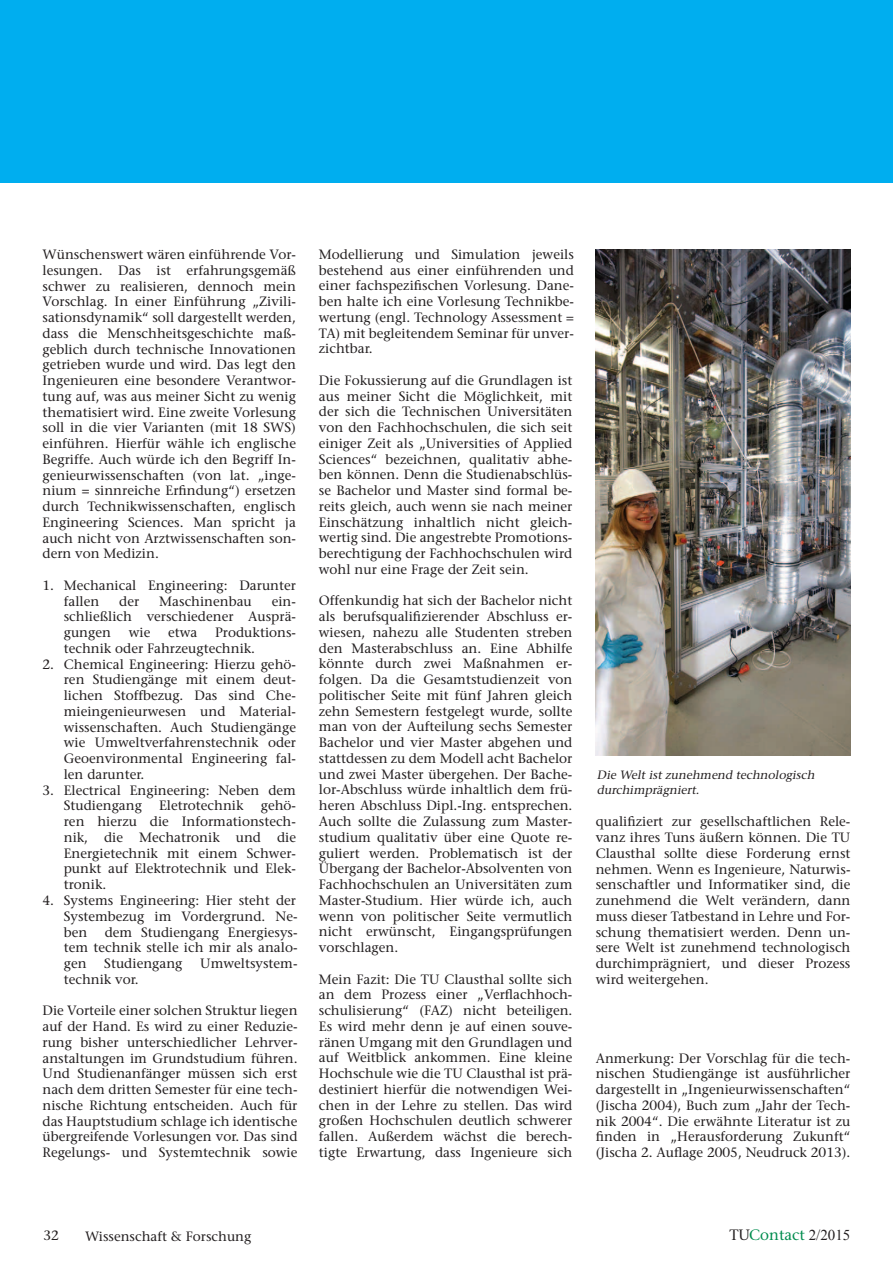
<style>
.page{position:relative;width:893px;height:1263px;background:#fff}
.page>*{position:absolute;margin:0;border:0;box-sizing:border-box;transform-origin:0 0}
.t1{font:15px "Stone Serif";color:#008c4e}
.t2{font:13.5px/15.8px "Stone Serif";color:#231f20;text-align:justify}
.t3{font:italic 12px/15.8px "Stone Serif";color:#231f20}
.s1{color:#231f20}
.s2{font-family:"Times New Roman";color:#231f20}
</style>
<div class="page">
<div style="left:0;top:0;width:893px;height:183px;background:#00aeef"></div>
<img style="left:596px;top:250px;width:254px;height:506px">
<p class="t2" style="left:43px;top:248px;width:255px">Wünschenswert wären einführende Vor&shy;lesungen. Das ist erfahrungsgemäß schwer zu realisieren, dennoch mein Vorschlag. In einer Einführung „Zivili&shy;sationsdynamik“ soll dargestellt werden, dass die Menschheitsgeschichte maß&shy;geblich durch technische Innovationen getrieben wurde und wird. Das legt den Ingenieuren eine besondere Verantwor&shy;tung auf, was aus meiner Sicht zu wenig thematisiert wird. Eine zweite Vorlesung soll in die vier Varianten (mit 18 SWS) einführen. Hierfür wähle ich englische Begriffe. Auch würde ich den Begriff In&shy;genieurwissenschaften (von lat. „inge&shy;nium = sinnreiche Erfindung“) ersetzen durch Technikwissenschaften, englisch Engineering Sciences. Man spricht ja auch nicht von Arztwissenschaften son&shy;dern von Medizin.</p>
<p class="t2" style="left:64px;top:579px;width:234px;text-indent:-21px">1. Mechanical Engineering: Darunter fallen</p>
<p class="t2" style="left:119px;top:594px;width:22px">der</p>
<p class="t2" style="left:159px;top:594px;width:94px">Maschinenbau</p>
<p class="t2" style="left:64px;top:594px;width:234px;text-indent:208px">ein&shy;schließlich verschiedener Ausprä&shy;gungen</p>
<p class="t2" style="left:64px;top:626px;width:234px;text-indent:151px">Produktions&shy;technik oder Fahrzeugtechnik.</p>
<p class="t2" style="left:64px;top:657px;width:234px;text-indent:-21px">2. Chemical Engineering: Hierzu gehö&shy;ren Studiengänge mit einem deut&shy;lichen Stoffbezug. Das sind Che&shy;mieingenieurwesen und Material&shy;wissenschaften. Auch Studiengänge wie Umweltverfahrenstechnik oder Geoenvironmental Engineering fal&shy;len darunter.</p>
<p class="t2" style="left:64px;top:783px;width:234px;text-indent:-21px">3. Electrical Engineering: Neben dem<br>Studiengang</p>
<p class="t2" style="left:129px;top:626px;width:23px">wie</p>
<p class="t2" style="left:168px;top:626px;width:31px">etwa</p>
<p class="t2" style="left:64px;top:799px;width:234px;text-indent:197px">gehö&shy;ren hierzu die Informationstech&shy;nik, die Mechatronik und die Energietechnik mit einem Schwer&shy;punkt auf Elektrotechnik und Elek&shy;tronik.</p>
<p class="t2" style="left:64px;top:894px;width:235px;text-indent:-21px">4. Systems Engineering: Hier steht der Systembezug im Vordergrund. Ne&shy;ben</p>
<p class="t2" style="left:159px;top:799px;width:86px">Eletrotechnik</p>
<p class="t2" style="left:64px;top:925px;width:235px;text-indent:41px">dem Studiengang Energiesys&shy;tem technik stelle ich mir als analo&shy;gen</p>
<p class="t2" style="left:104px;top:957px;width:80px">Studiengang</p>
<p class="t2" style="left:200px;top:957px;width:99px">Umweltsystem-</p>
<p class="t2" style="left:64px;top:973px;width:77px">technik vor.</p>
<p class="t2" style="left:43px;top:1004px;width:257px">Die Vorteile einer solchen Struktur liegen auf der Hand. Es wird zu einer Reduzie&shy;rung bisher unterschiedlicher Lehrver&shy;anstaltungen im Grundstudium führen.<br>Und Studienanfänger müssen sich erst nach dem dritten Semester für eine tech&shy;nische Richtung entscheiden. Auch für das Hauptstudium schlage ich identische übergreifende Vorlesungen vor. Das sind Regelungs- und Systemtechnik sowie</p>
<p class="t2" style="left:319px;top:248px;width:257px">Modellierung und Simulation jeweils bestehend aus einer einführenden und einer fachspezifischen Vorlesung. Dane&shy;ben halte ich eine Vorlesung Technikbe&shy;wertung (engl. Technology Assessment = TA) mit begleitendem Seminar für unver&shy;zichtbar.</p>
<p class="t2" style="left:319px;top:374px;width:255px">Die Fokussierung auf die Grundlagen ist aus meiner Sicht die Möglichkeit, mit der sich die Technischen Universitäten von den Fachhochschulen, die sich seit einiger Zeit als „Universities of Applied Sciences“ bezeichnen, qualitativ abhe&shy;ben können. Denn die Studienabschlüs&shy;se Bachelor und Master sind formal be&shy;reits gleich, auch wenn sie nach meiner Einschätzung inhaltlich nicht gleich&shy;wertig sind. Die angestrebte Promotions&shy;berechtigung der Fachhochschulen wird wohl nur eine Frage der Zeit sein.</p>
<p class="t2" style="left:319px;top:594px;width:255px">Offenkundig hat sich der Bachelor nicht als berufsqualifizierender Abschluss er&shy;wiesen, nahezu alle Studenten streben den Masterabschluss an. Eine Abhilfe könnte durch zwei Maßnahmen er&shy;folgen. Da die Gesamtstudienzeit von politischer Seite mit fünf Jahren gleich zehn Semestern festgelegt wurde, sollte man von der Aufteilung sechs Semester Bachelor und vier Master abgehen und stattdessen zu dem Modell acht Bachelor und zwei Master übergehen. Der Bache&shy;lor-Abschluss würde inhaltlich dem frü&shy;heren Abschluss Dipl.-Ing. entsprechen.<br>Auch sollte die Zulassung zum Master&shy;studium qualitativ über eine Quote re&shy;guliert werden. Problematisch ist der Übergang der Bachelor-Absolventen von Fachhochschulen an Universitäten zum Master-Studium. Hier würde ich, auch wenn von politischer Seite vermutlich nicht erwünscht, Eingangsprüfungen vorschlagen.</p>
<p class="t2" style="left:319px;top:972px;width:255px">Mein Fazit: Die TU Clausthal sollte sich an dem Prozess einer „Verflachhoch&shy;schulisierung“ (FAZ) nicht beteiligen.<br>Es wird mehr denn je auf einen souve&shy;ränen Umgang mit den Grundlagen und auf Weitblick ankommen. Eine kleine Hochschule wie die TU Clausthal ist prä&shy;destiniert hierfür die notwendigen Wei&shy;chen in der Lehre zu stellen. Das wird großen Hochschulen deutlich schwerer fallen. Außerdem wächst die berech&shy;tigte Erwartung, dass Ingenieure sich</p>
<p class="t3" style="left:597px;top:768px;width:221px">Die Welt ist zunehmend technologisch durchimprägniert.</p>
<p class="t2" style="left:596px;top:815px;width:256px">qualifiziert zur gesellschaftlichen Rele&shy;vanz ihres Tuns äußern können. Die TU Clausthal sollte diese Forderung ernst nehmen. Wenn es Ingenieure, Naturwis&shy;senschaftler und Informatiker sind, die zunehmend die Welt verändern, dann muss dieser Tatbestand in Lehre und For&shy;schung thematisiert werden. Denn un&shy;sere Welt ist zunehmend technologisch durchimprägniert, und dieser Prozess wird weitergehen.</p>
<p class="t2" style="left:596px;top:1051px;width:256px">Anmerkung: Der Vorschlag für die tech&shy;nischen Studiengänge ist ausführlicher dargestellt in „Ingenieurwissenschaften“ (Jischa 2004), Buch zum „Jahr der Tech&shy;nik 2004“. Die erwähnte Literatur ist zu finden in „Herausforderung Zukunft“ (Jischa 2. Auflage 2005, Neudruck 2013).</p>
<p class="t2" style="left:43px;top:1229px;width:17px">32</p>
<p class="t2" style="left:85px;top:1229px;width:168px">Wissenschaft &amp; Forschung</p>
<p class="t1" style="left:729px;top:1229px;width:123px"><span class="s1">TU</span>Contact <span class="s2">2/2015</span></p>
</div>
